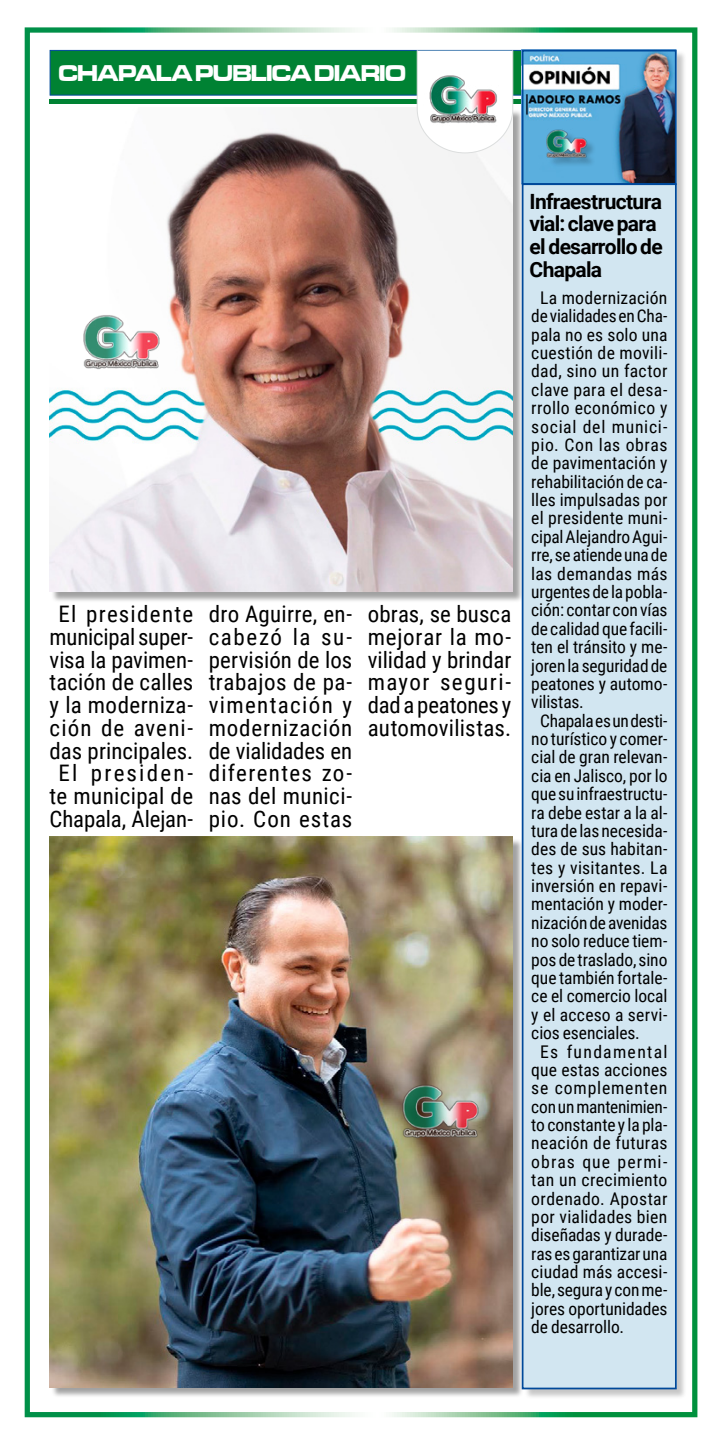
<style>
.page{position:relative;width:720px;height:1439px;background:#fff}
.page>*{position:absolute;margin:0;border:0;box-sizing:border-box;transform-origin:0 0}
.t1{font:23.62px "Microgramma D Bold Exte";letter-spacing:-.03em;color:#fff;scale:.9 1}
.t2{font:22.75px/22.8px "Roboto Condensed";letter-spacing:.01em;color:#000;text-align:justify}
.t3{font:700 21px/22.8px "Roboto";letter-spacing:-.035em;color:#000}
.t4{font:17.5px "Roboto Condensed";color:#000}
.t5{font:17.5px "Roboto Condensed";letter-spacing:.02em;color:#000}
.t6{font:17.5px "Roboto Condensed";letter-spacing:-.02em;color:#000}
.t7{font:17.5px "Roboto Condensed";letter-spacing:.04em;color:#000}
.t8{font:17.5px "Roboto Condensed";letter-spacing:.025em;color:#000}
.t9{font:17.5px "Roboto Condensed";letter-spacing:.03em;color:#000}
.t10{font:17.5px "Roboto Condensed";letter-spacing:.045em;color:#000}
.t11{font:17.5px "Roboto Condensed";letter-spacing:.06em;color:#000}
.t12{font:17.5px "Roboto Condensed";letter-spacing:.075em;color:#000}
</style>
<div class="page">
<div style="left:25px;top:27px;width:672px;height:1390px;border:5px solid #fff"></div>
<div style="left:51px;top:838px;width:473px;height:560px;background:#000;opacity:.37"></div>
<img style="left:50px;top:836px;width:462px;height:551px">
<div style="left:51px;top:109px;width:473px;height:494px;background:#000;opacity:.37"></div>
<img style="left:50px;top:108px;width:462px;height:483px">
<div style="left:50px;top:50px;width:499px;height:46px;background:#008233;border:1px solid #00499a"></div>
<div style="left:50px;top:99px;width:498px;height:5px;background:#008233"></div>
<svg style="left:416px;top:50px;width:97px;height:103px"></svg>
<div style="left:524px;top:51px;width:163px;height:1347px;background:#000;opacity:.37"></div>
<div style="left:523px;top:49px;width:153px;height:1339px;background:#d2e6f1"></div>
<img style="left:524px;top:53px;width:149px;height:129px">
<div style="left:521px;top:50px;width:155px;height:135px;border:2px solid #00499a"></div>
<div style="left:521px;top:183px;width:155px;height:1206px;border:2px solid #00499a"></div>
<img style="left:68px;top:285px;width:110px;height:110px">
<img style="left:388px;top:1055px;width:109px;height:110px">
<img style="left:538px;top:114px;width:58px;height:57px">
<h1 class="t1" style="left:58px;top:57px;width:387px">CHAPALA PUBLICA DIARIO</h1>
<h2 class="t2" style="left:50px;top:602px;width:145px;text-align:center">El presidente municipal super&shy;visa la pavimen&shy;tación de calles y la moderniza&shy;ción de aveni&shy;das principales.<br>El presiden&shy;te municipal de<br>Chapala, Alejan-</h2>
<h2 class="t2" style="left:208px;top:602px;width:145px">dro Aguirre, en&shy;cabezó la su&shy;pervisión de los trabajos de pa&shy;vimentación y modernización de vialidades en diferentes zo&shy;nas del munici&shy;pio. Con estas</h2>
<h2 class="t2" style="left:367px;top:602px;width:145px">obras, se busca mejorar la mo&shy;vilidad y brindar mayor seguri&shy;dad a peatones y automovilistas.</h2>
<p class="t3" style="left:529px;top:189px;width:135px">Infraestructura vial: clave para el desarrollo de<br>Chapala</p>
<p class="t4" style="left:540px;top:285px;width:129px">La modernización</p>
<p class="t4" style="left:531px;top:304px;width:138px">de vialidades en Cha-</p>
<p class="t4" style="left:531px;top:322px;width:138px">pala no es solo una</p>
<p class="t4" style="left:531px;top:340px;width:138px">cuestión de movili-</p>
<p class="t5" style="left:531px;top:359px;width:138px">dad, sino un factor</p>
<p class="t4" style="left:531px;top:377px;width:138px">clave para el desa-</p>
<p class="t5" style="left:531px;top:396px;width:138px">rrollo económico y</p>
<p class="t7" style="left:531px;top:414px;width:138px">social del munici-</p>
<p class="t9" style="left:531px;top:432px;width:138px">pio. Con las obras</p>
<p class="t4" style="left:531px;top:451px;width:138px">de pavimentación y</p>
<p class="t4" style="left:531px;top:469px;width:138px">rehabilitación de ca-</p>
<p class="t4" style="left:531px;top:487px;width:138px">lles impulsadas por</p>
<p class="t4" style="left:531px;top:506px;width:138px">el presidente muni-</p>
<p class="t4" style="left:531px;top:524px;width:138px">cipal Alejandro Agui-</p>
<p class="t4" style="left:531px;top:543px;width:138px">rre, se atiende una de</p>
<p class="t4" style="left:531px;top:561px;width:138px">las demandas más</p>
<p class="t4" style="left:531px;top:579px;width:138px">urgentes de la pobla-</p>
<p class="t4" style="left:531px;top:598px;width:138px">ción: contar con vías</p>
<p class="t4" style="left:531px;top:616px;width:138px">de calidad que facili-</p>
<p class="t4" style="left:531px;top:634px;width:138px">ten el tránsito y me-</p>
<p class="t4" style="left:531px;top:653px;width:138px">joren la seguridad de</p>
<p class="t4" style="left:531px;top:671px;width:138px">peatones y automo-</p>
<p class="t4" style="left:531px;top:690px;width:54px">vilistas.</p>
<p class="t6" style="left:540px;top:708px;width:129px">Chapala es un desti-</p>
<p class="t4" style="left:531px;top:726px;width:138px">no turístico y comer-</p>
<p class="t4" style="left:531px;top:745px;width:138px">cial de gran relevan-</p>
<p class="t4" style="left:531px;top:763px;width:138px">cia en Jalisco, por lo</p>
<p class="t4" style="left:531px;top:781px;width:138px">que su infraestructu-</p>
<p class="t4" style="left:531px;top:800px;width:138px">ra debe estar a la al-</p>
<p class="t4" style="left:531px;top:818px;width:138px">tura de las necesida-</p>
<p class="t4" style="left:531px;top:837px;width:138px">des de sus habitan-</p>
<p class="t4" style="left:531px;top:855px;width:138px">tes y visitantes. La</p>
<p class="t4" style="left:531px;top:873px;width:138px">inversión en repavi-</p>
<p class="t4" style="left:531px;top:892px;width:138px">mentación y moder-</p>
<p class="t4" style="left:531px;top:910px;width:138px">nización de avenidas</p>
<p class="t4" style="left:531px;top:928px;width:138px">no solo reduce tiem-</p>
<p class="t4" style="left:531px;top:947px;width:138px">pos de traslado, sino</p>
<p class="t4" style="left:531px;top:965px;width:138px">que también fortale-</p>
<p class="t4" style="left:531px;top:984px;width:138px">ce el comercio local</p>
<p class="t4" style="left:531px;top:1002px;width:138px">y el acceso a servi-</p>
<p class="t4" style="left:531px;top:1020px;width:110px">cios esenciales.</p>
<p class="t12" style="left:540px;top:1039px;width:129px">Es fundamental</p>
<p class="t4" style="left:531px;top:1057px;width:138px">que estas acciones</p>
<p class="t10" style="left:531px;top:1075px;width:138px">se complementen</p>
<p class="t4" style="left:531px;top:1094px;width:138px">con un mantenimien-</p>
<p class="t4" style="left:531px;top:1112px;width:138px">to constante y la pla-</p>
<p class="t5" style="left:531px;top:1131px;width:138px">neación de futuras</p>
<p class="t11" style="left:531px;top:1149px;width:138px">obras que permi-</p>
<p class="t5" style="left:531px;top:1167px;width:138px">tan un crecimiento</p>
<p class="t8" style="left:531px;top:1186px;width:138px">ordenado. Apostar</p>
<p class="t4" style="left:531px;top:1204px;width:138px">por vialidades bien</p>
<p class="t4" style="left:531px;top:1222px;width:138px">diseñadas y durade-</p>
<p class="t4" style="left:531px;top:1241px;width:138px">ras es garantizar una</p>
<p class="t4" style="left:531px;top:1259px;width:138px">ciudad más accesi-</p>
<p class="t4" style="left:531px;top:1278px;width:138px">ble, segura y con me-</p>
<p class="t4" style="left:531px;top:1296px;width:138px">jores oportunidades</p>
<p class="t4" style="left:531px;top:1314px;width:94px">de desarrollo.</p>
</div>
